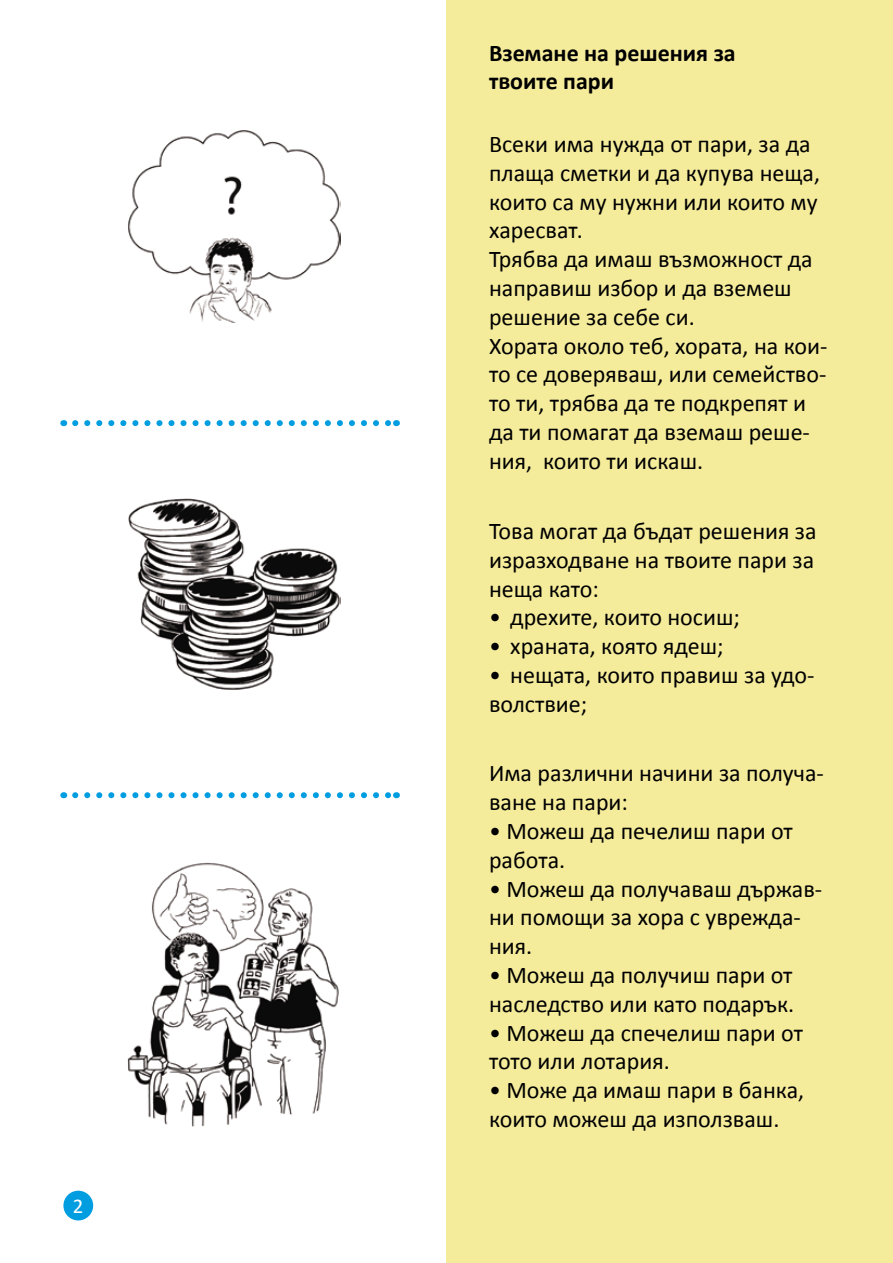
<style>
.page{position:relative;width:893px;height:1263px;background:#fff}
.page>*{position:absolute;margin:0;border:0;box-sizing:border-box;transform-origin:0 0}
.t1{font:24px/28.8px "Calibri";color:#000}
.t2{font:700 24px/28.8px "Calibri";color:#000}
.t3{font:21px "Calibri";color:#fff}
</style>
<div class="page">
<div style="left:63px;top:1191px;width:30px;height:29px;background:#009ee1;border-radius:50%"></div>
<div style="left:446px;top:0;width:447px;height:1263px;background:#f4eb9b"></div>
<img style="left:128px;top:130px;width:213px;height:193px">
<img style="left:128px;top:498px;width:213px;height:192px">
<svg style="left:75px;top:420px;width:315px;height:6px"></svg>
<img style="left:128px;top:862px;width:211px;height:264px">
<svg style="left:75px;top:792px;width:315px;height:6px"></svg>
<p class="t3" style="left:73px;top:1193px;width:12px">2</p>
<p class="t2" style="left:489px;top:38px;width:248px">Вземане на решения за твоите пари</p>
<p class="t1" style="left:489px;top:130px;width:340px">Всеки има нужда от пари, за да плаща сметки и да купува неща, които са му нужни или които му харесват.<br>Трябва да имаш възможност да направиш избор и да вземеш решение за себе си.<br>Хората около теб, хората, на кои&shy;то се доверяваш, или семейство&shy;то ти, трябва да те подкрепят и да ти помагат да вземаш реше&shy;ния, които ти искаш.</p>
<p class="t1" style="left:489px;top:517px;width:329px;text-align:justify">Това могат да бъдат решения за изразходване на твоите пари за неща като:</p>
<p class="t1" style="left:489px;top:603px;width:252px">• дрехите, които носиш;</p>
<p class="t1" style="left:489px;top:632px;width:236px">• храната, която ядеш;</p>
<p class="t1" style="left:489px;top:661px;width:327px">• нещата, които правиш за удо&shy;волствие;</p>
<p class="t1" style="left:489px;top:759px;width:336px">Има различни начини за получа&shy;ване на пари:</p>
<p class="t1" style="left:489px;top:817px;width:305px">• Можеш да печелиш пари от работа.</p>
<p class="t1" style="left:489px;top:874px;width:335px">• Можеш да получаваш държав&shy;ни помощи за хора с уврежда&shy;ния.</p>
<p class="t1" style="left:489px;top:961px;width:307px">• Можеш да получиш пари от наследство или като подарък.</p>
<p class="t1" style="left:489px;top:1018px;width:316px">• Можеш да спечелиш пари от тото или лотария.</p>
<p class="t1" style="left:489px;top:1076px;width:317px">• Може да имаш пари в банка, които можеш да използваш.</p>
</div>
